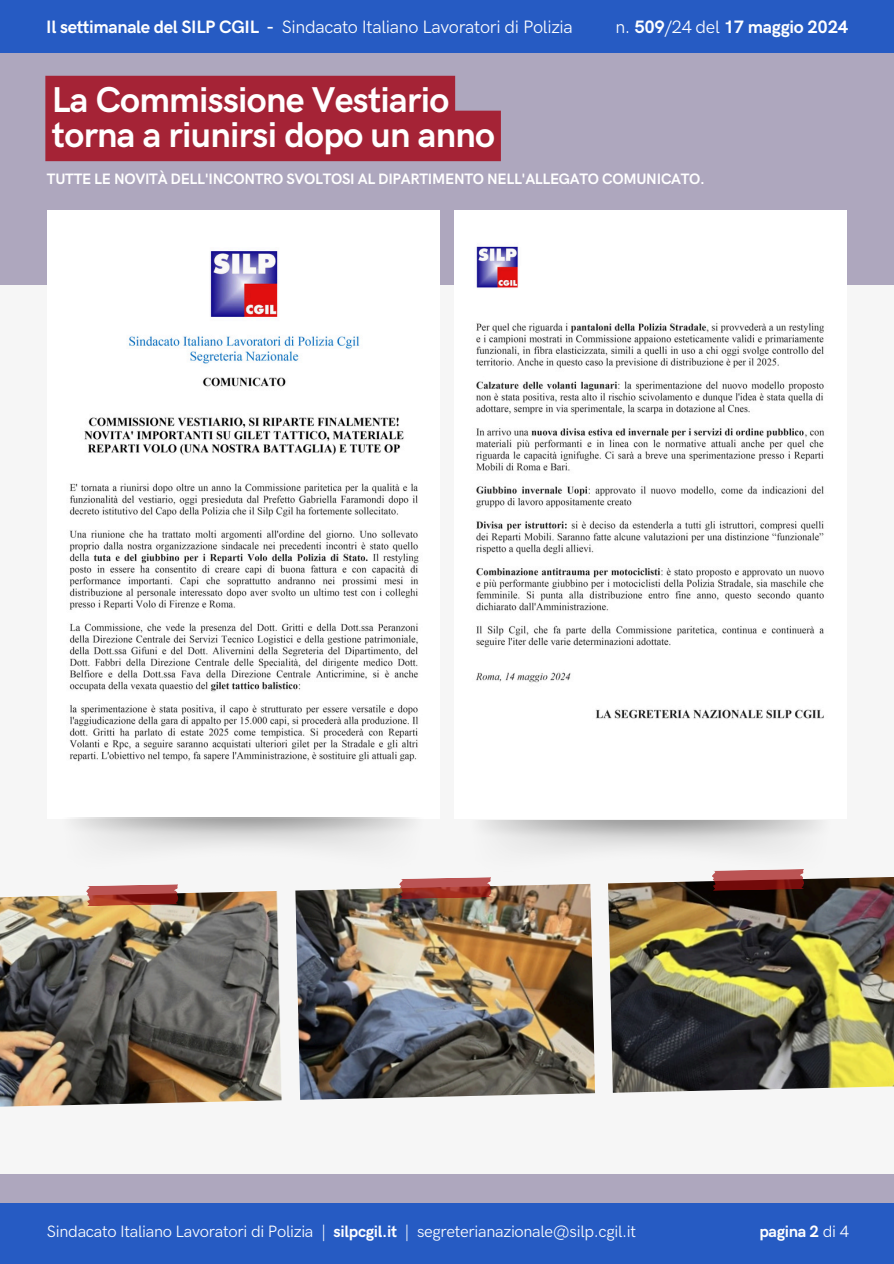
<style>
.page{position:relative;width:894px;height:1264px;background:#fff}
.page>*{position:absolute;margin:0;border:0;box-sizing:border-box;transform-origin:0 0}
.t1{font:700 36px/34.8px "HK Grotesk Pro";letter-spacing:-.02em;color:#fff}
.t2{font:18px "HK Grotesk Pro";letter-spacing:-.02em;color:#fff}
.t3{font:700 18px "HK Grotesk Pro";letter-spacing:-.02em;color:#fff}
.t4{font:16.5px "HK Grotesk Pro";letter-spacing:-.02em;color:#fff}
.t5{font:700 16.5px "HK Grotesk Pro";letter-spacing:-.02em;color:#fff}
.t6{font:700 15.15px "HK Grotesk Pro";letter-spacing:-.02em;color:#fff}
.s1{font-weight:700}
.s2{font-weight:400}
</style>
<div class="page">
<div style="left:0;top:0;width:893px;height:1263px;background:#f6f6f6"></div>
<div style="left:0;top:0;width:893px;height:58px;background:#265bc3"></div>
<div style="left:0;top:1202px;width:893px;height:61px;background:#265bc3"></div>
<div style="left:0;top:1174px;width:893px;height:28px;background:#aea7be"></div>
<div style="left:0;top:53px;width:893px;height:232px;background:#aea7be"></div>
<img style="left:47px;top:210px;width:392px;height:552px">
<img style="left:454px;top:210px;width:392px;height:509px">
<img style="left:0;top:891px;width:282px;height:215px">
<div style="left:45px;top:76px;width:455px;height:85px;background:#a52336"></div>
<img style="left:295px;top:883px;width:300px;height:216px">
<img style="left:608px;top:877px;width:285px;height:215px">
<svg style="left:86px;top:884px;width:93px;height:22px;background:#ab4e46"></svg>
<svg style="left:399px;top:877px;width:93px;height:22px;background:#aa4b44"></svg>
<svg style="left:711px;top:879px;width:94px;height:11px"></svg>
<img style="left:469px;top:820px;width:362px;height:59px">
<p class="t2" style="left:46px;top:17px;width:528px"><span class="s1">Il settimanale del SILP CGIL -</span> Sindacato Italiano Lavoratori di Polizia</p>
<p class="t3" style="left:615px;top:17px;width:234px"><span class="s2">n.</span> 509<span class="s2">/24 del</span> 17 maggio 2024</p>
<h1 class="t1" style="left:52px;top:83px;width:444px">La Commissione Vestiario torna a riunirsi dopo un anno</h1>
<p class="t6" style="left:47px;top:171px;width:659px">TUTTE LE NOVITÀ DELL'INCONTRO SVOLTOSI AL DIPARTIMENTO NELL'ALLEGATO COMUNICATO.</p>
<p class="t4" style="left:47px;top:1221px;width:364px">Sindacato Italiano Lavoratori di Polizia | <span class="s1">silpcgil.it</span> |</p>
<p class="t4" style="left:417px;top:1221px;width:220px">segreterianazionale@silp.cgil.it</p>
<p class="t5" style="left:759px;top:1221px;width:91px">pagina 2 <span class="s2">di 4</span></p>
</div>
